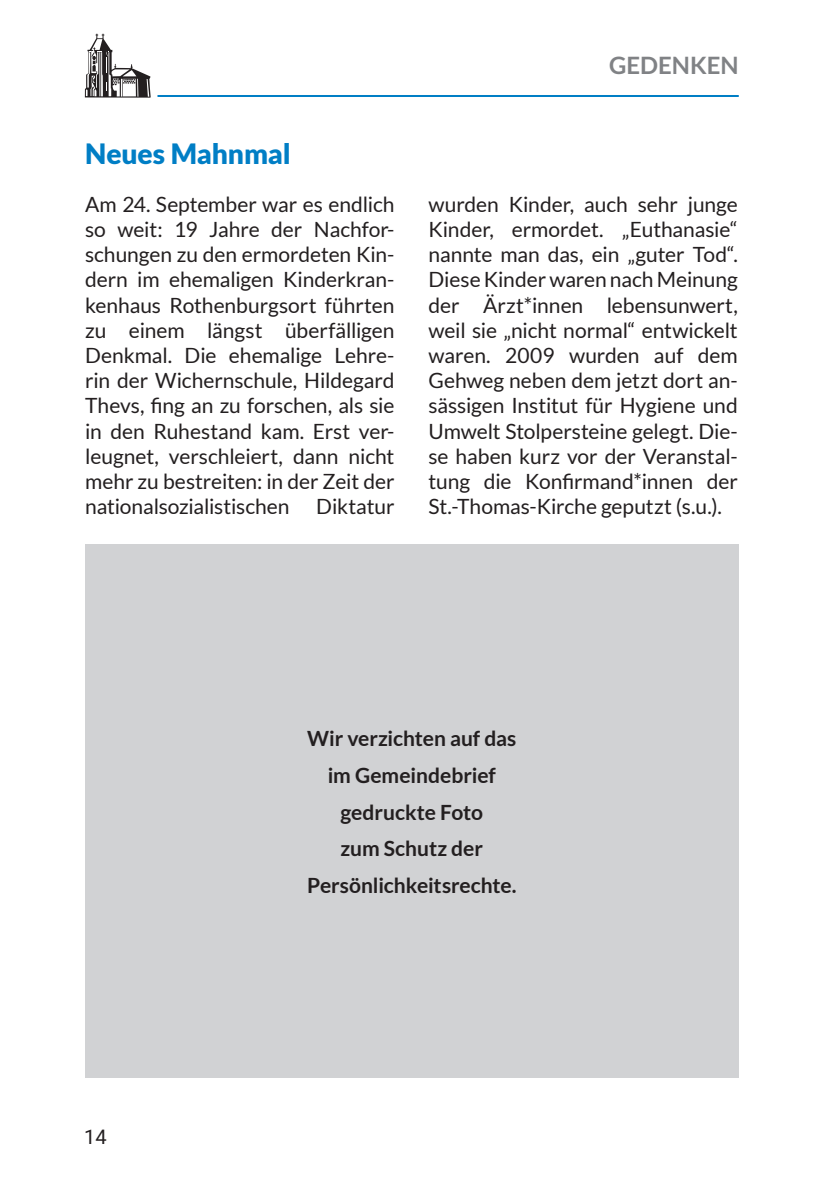
<style>
.page{position:relative;width:840px;height:1191px;background:#fff}
.page>*{position:absolute;margin:0;border:0;box-sizing:border-box;transform-origin:0 0}
.t1{font:900 28px "Lato";letter-spacing:-.005em;color:#007ec5}
.t2{font:700 24px "Lato";color:#808285}
.t3{font:21px/25.2px "Lato";letter-spacing:-.005em;color:#231f20;text-align:justify}
.t4{font:700 21px/36.6px "Lato";letter-spacing:-.005em;color:#231f20;text-align:center}
.t5{font:20px "Roboto";color:#231f20}
</style>
<div class="page">
<hr style="left:157px;top:95px;width:581px;height:2px;background:#007ec5">
<svg style="left:85px;top:34px;width:66px;height:64px"></svg>
<div style="left:85px;top:544px;width:653px;height:533px;background:#d1d2d4"></div>
<h1 class="t1" style="left:85px;top:138px;width:207px">Neues Mahnmal</h1>
<p class="t3" style="left:85px;top:191px;width:311px">Am 24. September war es endlich so weit: 19 Jahre der Nachfor&shy;schungen zu den ermordeten Kin&shy;dern im ehemaligen Kinderkran&shy;kenhaus Rothenburgsort führten zu einem längst überfälligen Denkmal. Die ehemalige Lehre&shy;rin der Wichernschule, Hildegard Thevs, fing an zu forschen, als sie in den Ruhestand kam. Erst ver&shy;leugnet, verschleiert, dann nicht mehr zu bestreiten: in der Zeit der nationalsozialistischen</p>
<p class="t3" style="left:316px;top:494px;width:80px">Diktatur</p>
<p class="t2" style="left:608px;top:52px;width:131px">GEDENKEN</p>
<p class="t3" style="left:428px;top:191px;width:311px">wurden Kinder, auch sehr junge Kinder, ermordet. „Euthanasie“ nannte man das, ein „guter Tod“.<br>Diese Kinder waren nach Meinung der Ärzt*innen lebensunwert, weil sie „nicht normal“ entwickelt waren. 2009 wurden auf dem Gehweg neben dem jetzt dort an&shy;sässigen Institut für Hygiene und Umwelt Stolpersteine gelegt. Die&shy;se haben kurz vor der Veranstal&shy;tung die Konfirmand*innen der St.-Thomas-Kirche geputzt (s.u.).</p>
<p class="t5" style="left:84px;top:1122px;width:24px">14</p>
<p class="t4" style="left:307px;top:720px;width:211px">Wir verzichten auf das im Gemeindebrief gedruckte Foto<br>zum Schutz der<br>Persönlichkeitsrechte.</p>
</div>
